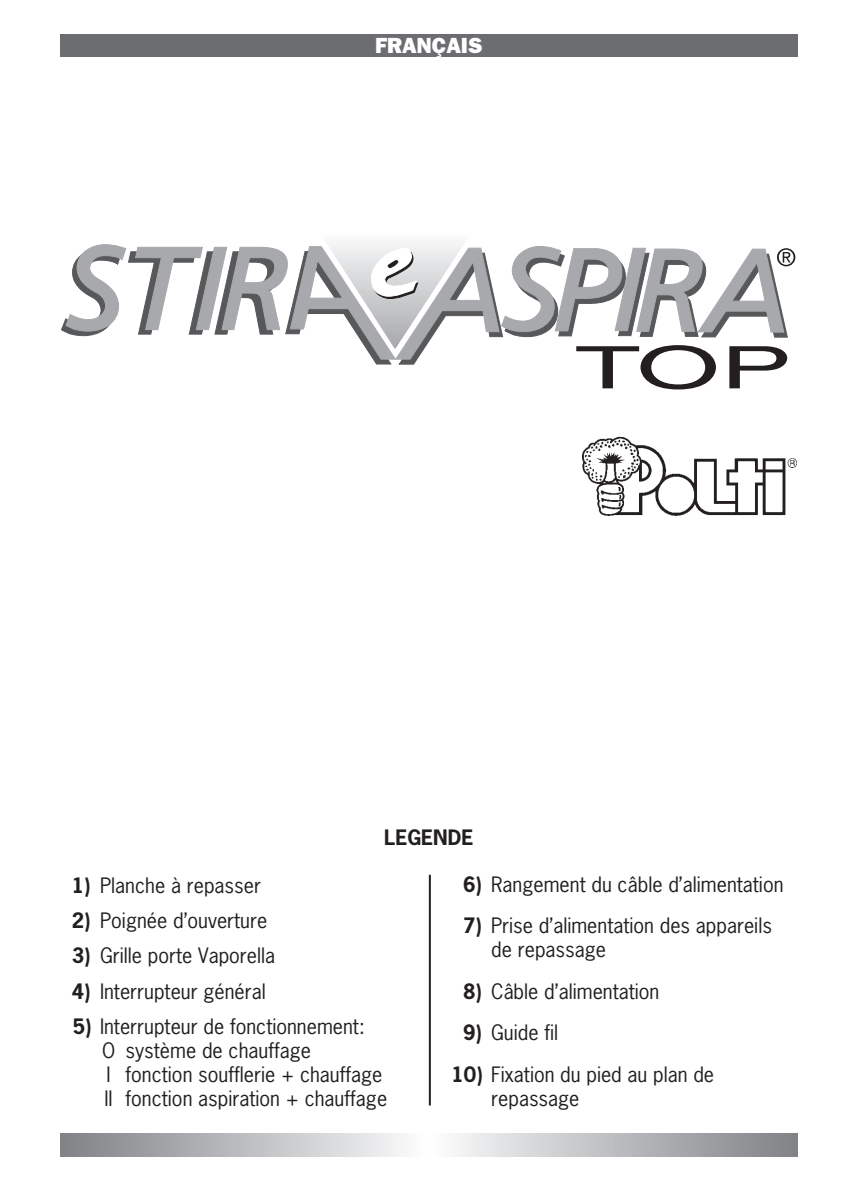
<style>
.page{position:relative;width:860px;height:1190px;background:#fff}
.page>*{position:absolute;margin:0;border:0;box-sizing:border-box;transform-origin:0 0}
.t1{font:800 22px "Franklin Gothic";color:#fff}
.t2{font:20px/24px "News Gothic";color:#231f20}
.t3{font:700 20px "News Gothic";color:#231f20}
.s1{font-weight:700}
</style>
<div class="page">
<div style="left:290px;top:1134px;width:278px;height:23px;background:#cccdcf"></div>
<div style="left:302px;top:1134px;width:254px;height:23px;background:#d0d1d3"></div>
<div style="left:314px;top:1134px;width:230px;height:23px;background:#d4d5d7"></div>
<div style="left:326px;top:1134px;width:206px;height:23px;background:#d8d9db"></div>
<div style="left:336px;top:1134px;width:186px;height:23px;background:#dcdddf"></div>
<div style="left:348px;top:1134px;width:162px;height:23px;background:#e0e1e3"></div>
<div style="left:360px;top:1134px;width:138px;height:23px;background:#e4e5e7"></div>
<div style="left:369px;top:1134px;width:120px;height:23px;background:#e8e9ea"></div>
<div style="left:379px;top:1134px;width:100px;height:23px;background:#ececee"></div>
<div style="left:388px;top:1134px;width:82px;height:23px;background:#f0f0f1"></div>
<div style="left:398px;top:1134px;width:62px;height:23px;background:#f3f4f4"></div>
<div style="left:407px;top:1134px;width:43px;height:23px;background:#f7f7f8"></div>
<div style="left:417px;top:1134px;width:24px;height:23px;background:#fbfbfb"></div>
<div style="left:426px;top:1134px;width:5px;height:23px;background:#fff"></div>
<hr style="left:429px;top:875px;width:2px;height:231px;background:#231f20">
<img style="left:582px;top:437px;width:215px;height:79px">
<div style="left:60px;top:34px;width:737px;height:23px;background:#6c6d70"></div>
<hr style="left:319px;top:235px;width:154px;height:2px;background:#fbfbfb">
<hr style="left:319px;top:237px;width:154px;height:2px;background:#fafafa">
<hr style="left:319px;top:239px;width:154px;height:2px;background:#f8f8f9">
<hr style="left:319px;top:241px;width:154px;height:2px;background:#f6f6f7">
<hr style="left:319px;top:243px;width:154px;height:2px;background:#f5f5f6">
<svg style="left:61px;top:244px;width:734px;height:145px"></svg>
<p class="t1" style="left:375px;top:38px;width:109px">FRANÇAIS</p>
<p class="t3" style="left:384px;top:830px;width:91px">LEGENDE</p>
<p class="t2" style="left:72px;top:875px;width:191px"><span class="s1">1)</span> Planche à repasser</p>
<p class="t2" style="left:72px;top:910px;width:197px"><span class="s1">2)</span> Poignée d’ouverture</p>
<p class="t2" style="left:72px;top:946px;width:205px"><span class="s1">3)</span> Grille porte Vaporella</p>
<p class="t2" style="left:72px;top:981px;width:195px"><span class="s1">4)</span> Interrupteur général</p>
<p class="t2" style="left:102px;top:1016px;width:287px;text-indent:-29px"><span class="s1">5)</span> Interrupteur de fonctionnement:<br>O système de chauffage<br>I fonction soufflerie + chauffage<br>II fonction aspiration + chauffage</p>
<p class="t2" style="left:463px;top:874px;width:322px"><span class="s1">6)</span> Rangement du câble d’alimentation</p>
<p class="t2" style="left:491px;top:915px;width:282px;text-indent:-28px"><span class="s1">7)</span> Prise d’alimentation des appareils de repassage</p>
<p class="t2" style="left:463px;top:981px;width:198px"><span class="s1">8)</span> Câble d’alimentation</p>
<p class="t2" style="left:463px;top:1022px;width:97px"><span class="s1">9)</span> Guide fil</p>
<p class="t2" style="left:491px;top:1064px;width:225px;text-indent:-40px"><span class="s1">10)</span> Fixation du pied au plan de repassage</p>
</div>
